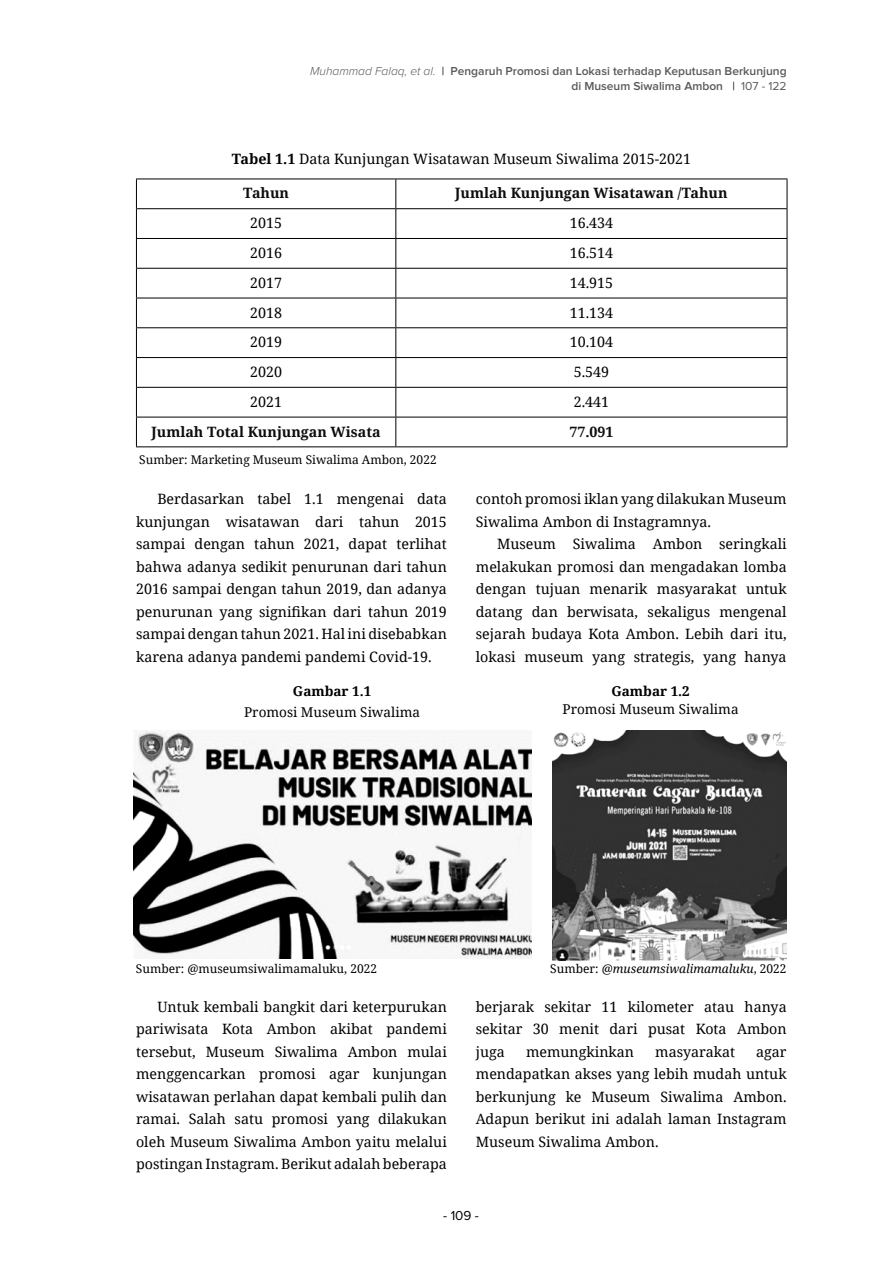
<style>
.page{position:relative;width:893px;height:1263px;background:#fff}
.page>*{position:absolute;margin:0;border:0;box-sizing:border-box;transform-origin:0 0}
.t1{font:14.25px/22.5px "Noto Serif";color:#000;text-align:justify}
.t2{font:700 14.25px "Noto Serif";color:#0d0d0d}
.t3{font:13.5px "Noto Serif";color:#000}
.t4{font:700 13.5px "Noto Serif";color:#000}
.t5{font:13.5px "Proxima Nova";color:#000}
.t6{font:600 12px/15px "Proxima Nova";color:#58595b;text-align:right}
.t7{font:12px "Noto Serif";color:#000}
.t8{font:italic 12px "Noto Serif";color:#000}
.s1{font-weight:300;font-style:italic}
.s2{font-weight:400;color:#000}
.s3{font-weight:400}
.s4{font-weight:700}
.s5{font-style:italic}
.s6{font-style:normal}
</style>
<div class="page">
<img style="left:134px;top:730px;width:397px;height:228px">
<hr style="left:136px;top:179px;width:260px;height:1px;background:#000">
<hr style="left:396px;top:179px;width:391px;height:1px;background:#000">
<hr style="left:136px;top:208px;width:260px;height:1px;background:#000">
<hr style="left:396px;top:208px;width:391px;height:1px;background:#000">
<hr style="left:136px;top:238px;width:260px;height:1px;background:#000">
<hr style="left:396px;top:238px;width:391px;height:1px;background:#000">
<hr style="left:136px;top:268px;width:260px;height:1px;background:#000">
<hr style="left:396px;top:268px;width:391px;height:1px;background:#000">
<hr style="left:136px;top:298px;width:260px;height:1px;background:#000">
<hr style="left:396px;top:298px;width:391px;height:1px;background:#000">
<hr style="left:136px;top:327px;width:260px;height:1px;background:#000">
<hr style="left:396px;top:327px;width:391px;height:1px;background:#000">
<hr style="left:136px;top:357px;width:260px;height:1px;background:#000">
<hr style="left:396px;top:357px;width:391px;height:1px;background:#000">
<hr style="left:136px;top:387px;width:260px;height:1px;background:#000">
<hr style="left:396px;top:387px;width:391px;height:1px;background:#000">
<hr style="left:136px;top:417px;width:260px;height:1px;background:#000">
<hr style="left:396px;top:417px;width:391px;height:1px;background:#000">
<hr style="left:136px;top:446px;width:260px;height:1px;background:#000">
<hr style="left:396px;top:446px;width:391px;height:1px;background:#000">
<svg style="left:136px;top:179px;width:1px;height:267px"></svg>
<svg style="left:395px;top:179px;width:1px;height:267px"></svg>
<svg style="left:787px;top:179px;width:1px;height:267px"></svg>
<img style="left:553px;top:730px;width:234px;height:230px">
<p class="t6" style="left:310px;top:64px;width:478px"><span class="s1">Muhammad Falaq, et al.</span> <span class="s2">|</span> Pengaruh Promosi dan Lokasi terhadap Keputusan Berkunjung di Museum Siwalima Ambon <span class="s2">|</span> <span class="s3">107 - 122</span></p>
<p class="t1" style="left:232px;top:147px;width:461px"><span class="s4">Tabel 1.1</span> Data Kunjungan Wisatawan Museum Siwalima 2015-2021</p>
<p class="t2" style="left:243px;top:183px;width:47px">Tahun</p>
<p class="t2" style="left:455px;top:183px;width:274px">Jumlah Kunjungan Wisatawan /Tahun</p>
<p class="t1" style="left:250px;top:211px;width:33px">2015</p>
<p class="t1" style="left:570px;top:211px;width:45px">16.434</p>
<p class="t1" style="left:250px;top:241px;width:33px">2016</p>
<p class="t1" style="left:570px;top:241px;width:45px">16.514</p>
<p class="t1" style="left:250px;top:271px;width:33px">2017</p>
<p class="t1" style="left:570px;top:271px;width:45px">14.915</p>
<p class="t1" style="left:250px;top:301px;width:33px">2018</p>
<p class="t1" style="left:570px;top:301px;width:45px">11.134</p>
<p class="t1" style="left:250px;top:330px;width:33px">2019</p>
<p class="t1" style="left:570px;top:330px;width:45px">10.104</p>
<p class="t1" style="left:250px;top:360px;width:33px">2020</p>
<p class="t1" style="left:574px;top:360px;width:37px">5.549</p>
<p class="t1" style="left:250px;top:390px;width:33px">2021</p>
<p class="t1" style="left:574px;top:390px;width:37px">2.441</p>
<p class="t2" style="left:152px;top:421px;width:231px">Jumlah Total Kunjungan Wisata</p>
<p class="t2" style="left:569px;top:421px;width:46px">77.091</p>
<p class="t7" style="left:139px;top:451px;width:299px">Sumber: Marketing Museum Siwalima Ambon, 2022</p>
<p class="t1" style="left:136px;top:487px;width:312px;text-indent:21px">Berdasarkan tabel 1.1 mengenai data kunjungan wisatawan dari tahun 2015 sampai dengan tahun 2021, dapat terlihat bahwa adanya sedikit penurunan dari tahun 2016 sampai dengan tahun 2019, dan adanya penurunan yang signifikan dari tahun 2019 sampai dengan tahun 2021. Hal ini disebabkan karena adanya pandemi pandemi Covid-19.</p>
<p class="t4" style="left:293px;top:682px;width:80px">Gambar 1.1</p>
<p class="t3" style="left:244px;top:703px;width:177px">Promosi Museum Siwalima</p>
<p class="t1" style="left:476px;top:487px;width:312px">contoh promosi iklan yang dilakukan Museum<br>Siwalima Ambon di Instagramnya.</p>
<p class="t1" style="left:476px;top:532px;width:312px;text-indent:21px">Museum Siwalima Ambon seringkali melakukan promosi dan mengadakan lomba dengan tujuan menarik masyarakat untuk datang dan berwisata, sekaligus mengenal sejarah budaya Kota Ambon. Lebih dari itu, lokasi museum yang strategis, yang hanya</p>
<p class="t4" style="left:611px;top:682px;width:80px">Gambar 1.2</p>
<p class="t3" style="left:563px;top:700px;width:177px">Promosi Museum Siwalima</p>
<p class="t7" style="left:136px;top:960px;width:243px">Sumber: <span class="s5">@</span>museumsiwalimamaluku, 2022</p>
<p class="t8" style="left:550px;top:960px;width:238px"><span class="s6">Sumber:</span> @museumsiwalimamaluku<span class="s6">, 2022</span></p>
<p class="t1" style="left:136px;top:995px;width:312px;text-indent:21px">Untuk kembali bangkit dari keterpurukan pariwisata Kota Ambon akibat pandemi tersebut, Museum Siwalima Ambon mulai menggencarkan promosi agar kunjungan wisatawan perlahan dapat kembali pulih dan ramai. Salah satu promosi yang dilakukan oleh Museum Siwalima Ambon yaitu melalui postingan Instagram. Berikut adalah beberapa</p>
<p class="t1" style="left:476px;top:995px;width:312px">berjarak sekitar 11 kilometer atau hanya sekitar 30 menit dari pusat Kota Ambon juga</p>
<p class="t1" style="left:526px;top:1040px;width:110px">memungkinkan</p>
<p class="t1" style="left:655px;top:1040px;width:81px">masyarakat</p>
<p class="t1" style="left:476px;top:1040px;width:312px;text-indent:280px">agar mendapatkan akses yang lebih mudah untuk berkunjung ke Museum Siwalima Ambon.<br>Adapun berikut ini adalah laman Instagram Museum Siwalima Ambon.</p>
<p class="t5" style="left:443px;top:1209px;width:37px">- 109 -</p>
</div>
